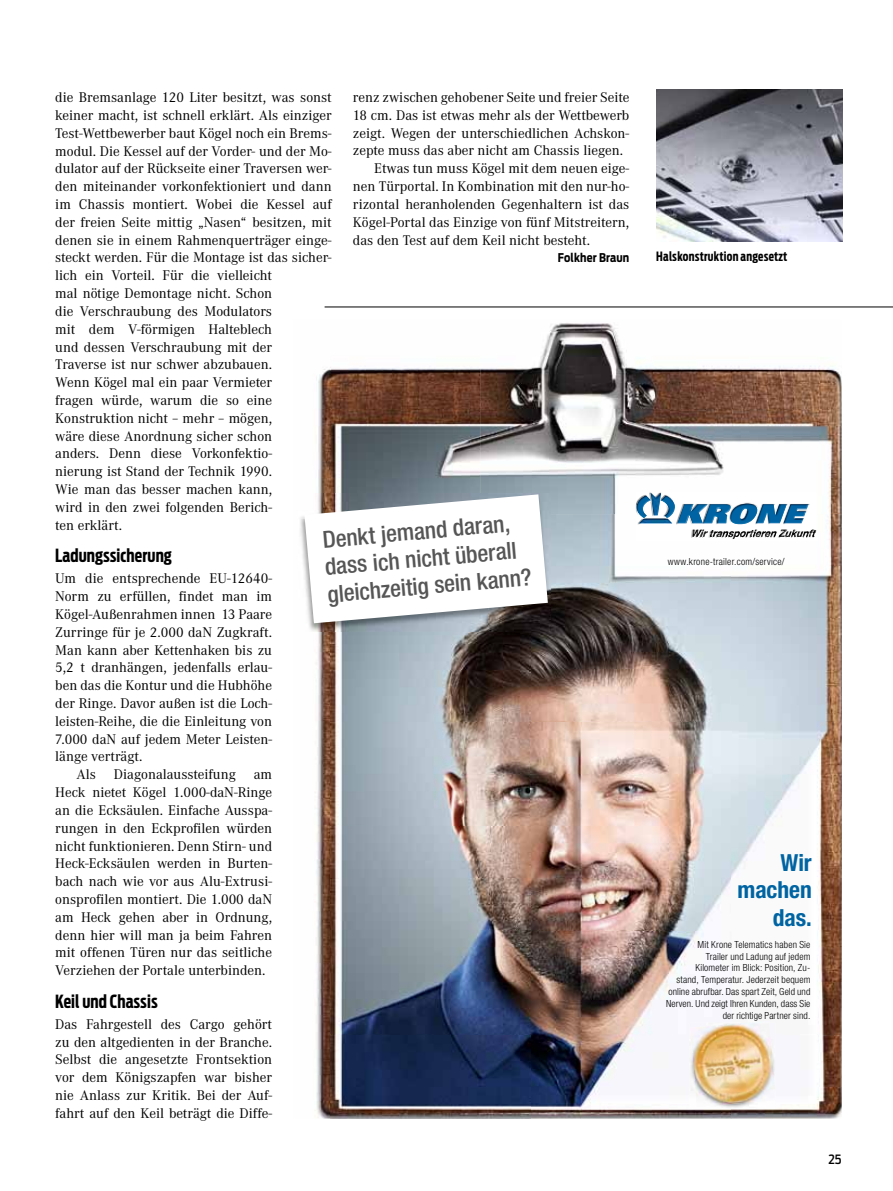
<style>
.page{position:relative;width:893px;height:1191px;background:#fff}
.page>*{position:absolute;margin:0;border:0;box-sizing:border-box;transform-origin:0 0}
.t1{font:500 condensed 23.55px/27.5px "Helvetica Neue LT Std";color:#565656}
.t2{font:700 condensed 23.55px/27.5px "Helvetica Neue LT Std";letter-spacing:-.005em;color:#0064a2;text-align:right}
.t3{font:700 18px "Antenna Extra Cond";letter-spacing:.005em;color:#000}
.t4{font:14.55px/17.9px "Corporate A";color:#000;text-align:justify}
.t5{font:700 12.75px "Antenna Extra Cond";letter-spacing:.02em;color:#000}
.t6{font:500 12.75px "Antenna Cond";color:#000}
.t7{font:700 12px "Antenna Cond";letter-spacing:.015em;color:#000;scale:.95 1}
.t8{font:300 condensed 9.75px/11.9px "Helvetica Neue LT Std";letter-spacing:.015em;color:#000;text-align:right}
</style>
<div class="page">
<img style="left:318px;top:323px;width:524px;height:191px">
<img style="left:315px;top:632px;width:15px;height:486px">
<img style="left:531px;top:514px;width:311px;height:604px">
<img style="left:330px;top:632px;width:201px;height:486px">
<img style="left:300px;top:493px;width:251px;height:139px">
<svg style="left:304px;top:494px;width:244px;height:129px"></svg>
<img style="left:636px;top:539px;width:181px;height:1px">
<img style="left:636px;top:492px;width:181px;height:47px">
<svg style="left:637px;top:493px;width:179px;height:46px"></svg>
<img style="left:689px;top:1022px;width:86px;height:86px">
<img style="left:747px;top:1020px;width:29px;height:80px">
<img style="left:690px;top:1022px;width:85px;height:85px">
<hr style="left:325px;top:307px;width:568px;height:1px;background:#000">
<img style="left:656px;top:89px;width:187px;height:152px">
<p class="t4" style="left:353px;top:89px;width:278px">renz zwischen gehobener Seite und freier Seite</p>
<p class="t4" style="left:353px;top:106px;width:278px">18 cm. Das ist etwas mehr als der Wettbewerb</p>
<p class="t4" style="left:353px;top:124px;width:278px">zeigt. Wegen der unterschiedlichen Achskon-</p>
<p class="t4" style="left:353px;top:142px;width:272px">zepte muss das aber nicht am Chassis liegen.</p>
<p class="t4" style="left:374px;top:160px;width:257px">Etwas tun muss Kögel mit dem neuen eige-</p>
<p class="t4" style="left:353px;top:178px;width:278px">nen Türportal. In Kombination mit den nur-ho-</p>
<p class="t4" style="left:353px;top:195px;width:278px">rizontal heranholenden Gegenhaltern ist das</p>
<p class="t4" style="left:353px;top:213px;width:278px">Kögel-Portal das Einzige von fünf Mitstreitern,</p>
<p class="t4" style="left:353px;top:231px;width:239px">das den Test auf dem Keil nicht besteht.</p>
<p class="t7" style="left:558px;top:250px;width:77px">Folkher Braun</p>
<p class="t5" style="left:656px;top:249px;width:133px">Halskonstruktion angesetzt</p>
<p class="t4" style="left:55px;top:89px;width:278px;text-align:left">die Bremsanlage 120 Liter besitzt, was sonst keiner macht, ist schnell erklärt. Als einziger Test-Wettbewerber baut Kögel noch ein Brems&shy;modul. Die Kessel auf der Vorder- und der Mo&shy;dulator auf der Rückseite einer Traversen wer&shy;den miteinander vorkonfektioniert und dann im Chassis montiert. Wobei die Kessel auf der freien Seite mittig „Nasen“ besitzen, mit denen sie in einem Rahmenquerträger einge&shy;steckt werden. Für die Montage ist das sicher&shy;lich ein Vorteil. Für die vielleicht<br>mal nötige Demontage nicht. Schon<br>die Verschraubung des Modulators<br>mit dem V-förmigen Halteblech<br>und dessen Verschraubung mit der<br>Traverse ist nur schwer abzubauen.<br>Wenn Kögel mal ein paar Vermieter<br>fragen würde, warum die so eine Konstruktion nicht – mehr – mögen,<br>wäre diese Anordnung sicher schon<br>anders. Denn diese Vorkonfektio-<br>nierung ist Stand der Technik 1990.<br>Wie man das besser machen kann,<br>wird in den zwei folgenden Berich-<br>ten erklärt.</p>
<p class="t3" style="left:55px;top:545px;width:118px">Ladungssicherung</p>
<p class="t4" style="left:55px;top:570px;width:218px">Um die entsprechende EU-12640- Norm zu erfüllen, findet man im Kögel-Außenrahmen innen 13 Paare Zurringe für je 2.000 daN Zugkraft.<br>Man kann aber Kettenhaken bis zu 5,2 t dranhängen, jedenfalls erlau&shy;ben das die Kontur und die Hubhöhe der Ringe. Davor außen ist die Loch&shy;leisten-Reihe, die die Einleitung von 7.000 daN auf jedem Meter Leisten&shy;länge verträgt.</p>
<p class="t4" style="left:55px;top:766px;width:218px;text-indent:21px">Als Diagonalaussteifung am Heck nietet Kögel 1.000-daN-Ringe an die Ecksäulen. Einfache Ausspa&shy;rungen in den Eckprofilen würden nicht funktionieren. Denn Stirn- und Heck-Ecksäulen werden in Burten&shy;bach nach wie vor aus Alu-Extrusi&shy;onsprofilen montiert. Die 1.000 daN am Heck gehen aber in Ordnung, denn hier will man ja beim Fahren mit offenen Türen nur das seitliche Verziehen der Portale unterbinden.</p>
<p class="t3" style="left:55px;top:990px;width:104px">Keil und Chassis</p>
<p class="t4" style="left:55px;top:1015px;width:218px">Das Fahrgestell des Cargo gehört zu den altgedienten in der Branche.<br>Selbst die angesetzte Frontsektion vor dem Königszapfen war bisher nie Anlass zur Kritik. Bei der Auf&shy;fahrt auf den Keil beträgt die Diffe-</p>
<h1 class="t1" style="left:321px;top:525px;width:206px;rotate:-5deg">Denkt jemand daran, dass ich nicht überall gleichzeitig sein kann?</h1>
<p class="t8" style="left:668px;top:556px;width:118px">www.krone-trailer.com/service/</p>
<h1 class="t2" style="left:738px;top:848px;width:76px">Wir machen das.</h1>
<p class="t8" style="left:666px;top:938px;width:146px">Mit Krone Telematics haben Sie<br>Trailer und Ladung auf jedem<br>Kilometer im Blick: Position, Zu-<br>stand, Temperatur. Jederzeit bequem online abrufbar. Das spart Zeit, Geld und Nerven. Und zeigt Ihren Kunden, dass Sie der richtige Partner sind.</p>
<p class="t6" style="left:828px;top:1152px;width:15px">25</p>
</div>
